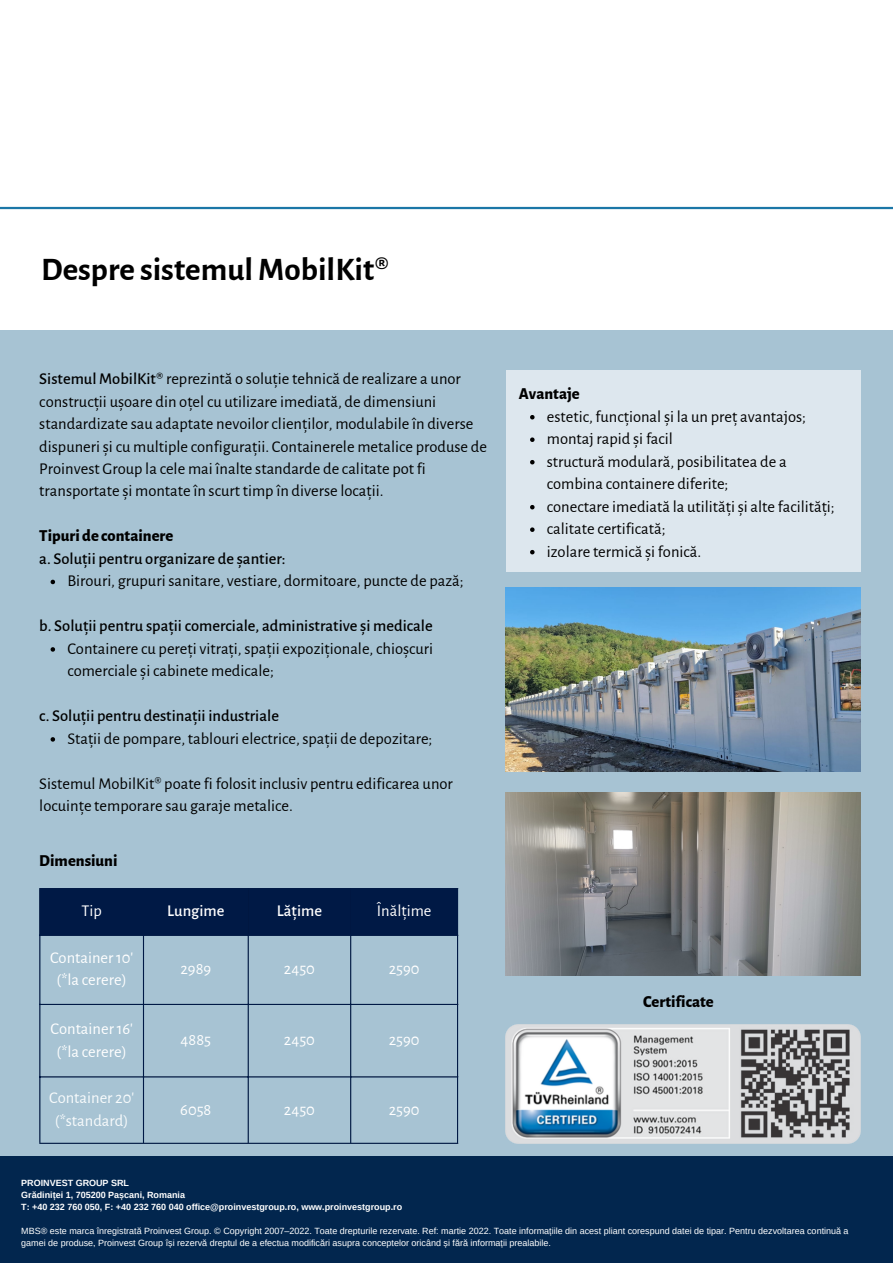
<style>
.page{position:relative;width:893px;height:1264px;background:#fff}
.page>*{position:absolute;margin:0;border:0;box-sizing:border-box;transform-origin:0 0}
.t1{font:700 33px "Alegreya Sans";color:#000}
.t2{font:16.5px/22.5px "Alegreya Sans";color:#000}
.t3{font:500 16.5px "Alegreya Sans";color:#000}
.t4{font:16.5px/22.5px "Alegreya Sans";color:#fff;text-align:center}
.t5{font:800 16.5px "Alegreya Sans";color:#000}
.t6{font:16.5px/22.5px "Alegreya Sans";color:#f8fbfc;text-align:center}
.t7{font:500 16.5px "Alegreya Sans";color:#fff}
.t8{font:9px/12px "Arimo";color:#fff}
.t9{font:700 9px/12px "Arimo";color:#fff}
.s1{font-weight:500}
</style>
<div class="page">
<hr style="left:0;top:207px;width:892px;height:2px;background:#1b77a7">
<div style="left:0;top:330px;width:892px;height:826px;background:#a7c3d3"></div>
<div style="left:0;top:1156px;width:892px;height:106px;background:#02264e"></div>
<div style="left:40px;top:889px;width:417px;height:45px;background:#001945"></div>
<hr style="left:39px;top:889px;width:1px;height:253px;background:#001945">
<hr style="left:143px;top:889px;width:1px;height:253px;background:#001945">
<hr style="left:248px;top:889px;width:1px;height:253px;background:#001945">
<hr style="left:350px;top:889px;width:1px;height:253px;background:#001945">
<hr style="left:457px;top:889px;width:1px;height:253px;background:#001945">
<hr style="left:39px;top:888px;width:419px;height:1px;background:#001945">
<hr style="left:39px;top:934px;width:419px;height:1px;background:#001945">
<hr style="left:39px;top:1003px;width:419px;height:2px;background:#001945">
<hr style="left:39px;top:1076px;width:419px;height:1px;background:#001945">
<hr style="left:39px;top:1142px;width:419px;height:1px;background:#001945">
<div style="left:506px;top:370px;width:354px;height:201px;background:#dde7ee"></div>
<img style="left:506px;top:587px;width:354px;height:184px">
<img style="left:506px;top:792px;width:354px;height:183px">
<svg style="left:51px;top:579px;width:4px;height:5px"></svg>
<svg style="left:51px;top:647px;width:4px;height:4px"></svg>
<svg style="left:51px;top:737px;width:4px;height:4px"></svg>
<svg style="left:530px;top:415px;width:4px;height:4px"></svg>
<svg style="left:530px;top:437px;width:4px;height:5px"></svg>
<svg style="left:530px;top:460px;width:4px;height:4px"></svg>
<svg style="left:530px;top:505px;width:4px;height:4px"></svg>
<svg style="left:530px;top:527px;width:4px;height:5px"></svg>
<svg style="left:530px;top:550px;width:4px;height:4px"></svg>
<img style="left:506px;top:1024px;width:354px;height:119px">
<h1 class="t1" style="left:41px;top:253px;width:349px">Despre sistemulMobilKit®</h1>
<p class="t2" style="left:39px;top:368px;width:449px"><span class="s1">Sistemul MobilKit®</span> reprezintă o soluție tehnică de realizare a unor construcții ușoare din oțel cu utilizare imediată, de dimensiuni standardizate sau adaptate nevoilor clienților, modulabile în diverse dispuneri și cu multiple configurații. Containerele metalice produse de Proinvest Group la cele mai înalte standarde de calitate pot fi transportate și montate în scurt timp în diverse locații.</p>
<p class="t5" style="left:39px;top:528px;width:135px">Tipuri de containere</p>
<p class="t3" style="left:39px;top:550px;width:248px">a. Soluții pentru organizare de șantier:</p>
<p class="t2" style="left:67px;top:570px;width:398px">Birouri, grupuri sanitare, vestiare, dormitoare, puncte de pază;</p>
<p class="t3" style="left:39px;top:618px;width:395px">b. Soluții pentru spații comerciale, administrative și medicale</p>
<p class="t2" style="left:67px;top:637px;width:367px">Containere cu pereți vitrați, spații expoziționale, chioșcuri comerciale și cabinete medicale;</p>
<p class="t3" style="left:39px;top:708px;width:241px">c. Soluții pentru destinații industriale</p>
<p class="t2" style="left:67px;top:727px;width:366px">Stații de pompare, tablouri electrice, spații de depozitare;</p>
<p class="t2" style="left:39px;top:772px;width:415px">Sistemul MobilKit® poate fi folosit inclusiv pentru edificarea unor locuințe temporare sau garaje metalice.</p>
<p class="t5" style="left:39px;top:853px;width:80px">Dimensiuni</p>
<p class="t4" style="left:81px;top:900px;width:22px">Tip</p>
<p class="t7" style="left:167px;top:903px;width:59px">Lungime</p>
<p class="t7" style="left:277px;top:903px;width:47px">Lățime</p>
<p class="t4" style="left:377px;top:900px;width:56px">Înălțime</p>
<p class="t4" style="left:50px;top:946px;width:85px">Container 10' (*la cerere)</p>
<p class="t4" style="left:180px;top:957px;width:32px">2989</p>
<p class="t4" style="left:284px;top:957px;width:33px">2450</p>
<p class="t4" style="left:388px;top:957px;width:32px">2590</p>
<p class="t4" style="left:50px;top:1018px;width:84px">Container 16' (*la cerere)</p>
<p class="t6" style="left:49px;top:1087px;width:87px">Container 20' (*standard)</p>
<p class="t4" style="left:181px;top:1029px;width:32px">4885</p>
<p class="t4" style="left:284px;top:1029px;width:33px">2450</p>
<p class="t4" style="left:388px;top:1029px;width:32px">2590</p>
<p class="t4" style="left:180px;top:1098px;width:33px">6058</p>
<p class="t4" style="left:284px;top:1098px;width:33px">2450</p>
<p class="t4" style="left:388px;top:1098px;width:32px">2590</p>
<p class="t5" style="left:519px;top:386px;width:62px">Avantaje</p>
<p class="t2" style="left:547px;top:405px;width:289px">estetic, funcțional și la un preț avantajos; montaj rapid și facil<br>structură modulară, posibilitatea de a combina containere diferite;<br>conectare imediată la utilități și alte facilități; calitate certificată;<br>izolare termică și fonică.</p>
<p class="t5" style="left:643px;top:993px;width:72px">Certificate</p>
<p class="t9" style="left:21px;top:1176px;width:382px">PROINVEST GROUP SRL<br>Grădiniței 1, 705200 Pașcani, Romania<br>T: +40 232 760 050, F: +40 232 760 040 office@proinvestgroup.ro, www.proinvestgroup.ro</p>
<p class="t8" style="left:21px;top:1224px;width:828px">MBS® este marca înregistrată Proinvest Group. © Copyright 2007–2022. Toate drepturile rezervate. Ref: martie 2022. Toate informațiile din acest pliant corespund datei de tipar. Pentru dezvoltarea continuă a gamei de produse, Proinvest Group își rezervă dreptul de a efectua modificări asupra conceptelor oricând și fără informații prealabile.</p>
</div>
